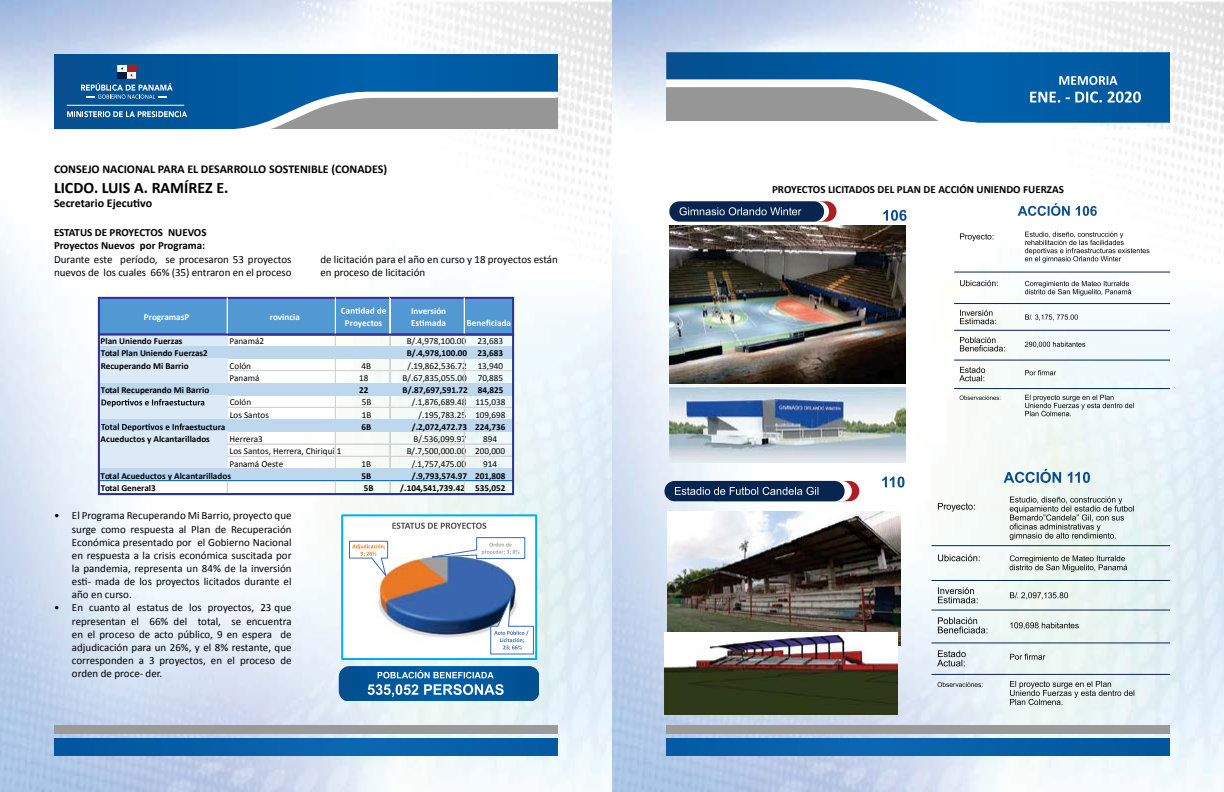
<style>
.page{position:relative;width:1224px;height:792px;background:#fff}
.page>*{position:absolute;margin:0;border:0;box-sizing:border-box;transform-origin:0 0}
.t1{font:700 15.9px "Calibri";color:#000}
.t2{font:700 12px "Calibri";color:#000}
.t3{font:11px/13.2px "Calibri";color:#000}
.t4{font:700 11px/13.2px "Calibri";color:#000}
.t5{font:700 9.2px "Calibri";color:#000002}
.t6{font:9.2px "Calibri";color:#000002}
.t7{font:700 9.2px "Calibri";color:#fff}
</style>
<div class="page">
<img style="left:0;top:0;width:1224px;height:792px">
<div style="left:54px;top:738px;width:504px;height:18px;background:#085fa8"></div>
<div style="left:666px;top:738px;width:504px;height:18px;background:#085fa8"></div>
<div style="left:54px;top:726px;width:504px;height:8px;background:#9a9a9a"></div>
<div style="left:666px;top:726px;width:504px;height:8px;background:#9a9a9a"></div>
<div style="left:98px;top:297px;width:416px;height:39px;background:#5299d3;border:2px solid #2e3092"></div>
<div style="left:99px;top:334px;width:129px;height:13px;background:#dceaf8"></div>
<div style="left:99px;top:346px;width:414px;height:13px;background:#bdd7ee"></div>
<div style="left:99px;top:358px;width:129px;height:25px;background:#dceaf8"></div>
<div style="left:99px;top:383px;width:414px;height:13px;background:#bdd7ee"></div>
<div style="left:99px;top:395px;width:129px;height:25px;background:#dceaf8"></div>
<div style="left:99px;top:420px;width:414px;height:12px;background:#bdd7ee"></div>
<div style="left:99px;top:432px;width:129px;height:37px;background:#dceaf8"></div>
<div style="left:99px;top:468px;width:414px;height:13px;background:#bdd7ee"></div>
<svg style="left:341px;top:307px;width:45px;height:7px"></svg>
<svg style="left:412px;top:320px;width:33px;height:6px"></svg>
<svg style="left:467px;top:320px;width:43px;height:6px"></svg>
<svg style="left:101px;top:399px;width:103px;height:8px"></svg>
<svg style="left:101px;top:424px;width:81px;height:7px"></svg>
<hr style="left:227px;top:298px;width:1px;height:37px;background:#fff">
<hr style="left:335px;top:298px;width:1px;height:37px;background:#fff">
<hr style="left:390px;top:298px;width:1px;height:37px;background:#fff">
<hr style="left:464px;top:298px;width:1px;height:37px;background:#fff">
<svg style="left:335px;top:359px;width:1px;height:24px"></svg>
<svg style="left:390px;top:359px;width:1px;height:24px"></svg>
<svg style="left:464px;top:359px;width:1px;height:24px"></svg>
<svg style="left:335px;top:396px;width:1px;height:24px"></svg>
<svg style="left:390px;top:396px;width:1px;height:24px"></svg>
<svg style="left:464px;top:396px;width:1px;height:24px"></svg>
<hr style="left:335px;top:432px;width:1px;height:36px;background:#d4d2d2">
<hr style="left:390px;top:432px;width:1px;height:36px;background:#d4d2d2">
<hr style="left:464px;top:432px;width:1px;height:36px;background:#d4d2d2">
<hr style="left:98px;top:481px;width:415px;height:1px;background:#1470b3">
<hr style="left:228px;top:370px;width:285px;height:1px;background:#d4d2d2">
<hr style="left:228px;top:371px;width:285px;height:1px;background:#d4d2d2">
<hr style="left:228px;top:407px;width:285px;height:1px;background:#d4d2d2">
<hr style="left:228px;top:444px;width:285px;height:1px;background:#d4d2d2">
<hr style="left:228px;top:456px;width:285px;height:1px;background:#d4d2d2">
<div style="left:98px;top:334px;width:416px;height:161px;border:2px solid #2e3092"></div>
<svg style="left:339px;top:666px;width:200px;height:35px;background:#2870aa"></svg>
<div style="left:342px;top:515px;width:194px;height:144px;background:#fff"></div>
<img style="left:376px;top:554px;width:143px;height:84px">
<svg style="left:490px;top:594px;width:44px;height:61px"></svg>
<svg style="left:349px;top:541px;width:39px;height:37px"></svg>
<svg style="left:420px;top:537px;width:106px;height:22px"></svg>
<svg style="left:392px;top:523px;width:94px;height:6px"></svg>
<div style="left:341px;top:514px;width:196px;height:146px;border:2px solid #00aeef"></div>
<div style="left:705px;top:481px;width:154px;height:20px;background:#ad1e22;border-radius:10px"></div>
<div style="left:697px;top:481px;width:155px;height:20px;background:#fff;border-radius:10px"></div>
<svg style="left:937px;top:497px;width:197px;height:208px"></svg>
<hr style="left:932px;top:545px;width:238px;height:1px;background:#08254f">
<hr style="left:932px;top:580px;width:238px;height:1px;background:#08254f">
<hr style="left:932px;top:610px;width:238px;height:1px;background:#08254f">
<hr style="left:932px;top:643px;width:238px;height:1px;background:#08254f">
<hr style="left:932px;top:674px;width:238px;height:1px;background:#08254f">
<div style="left:664px;top:481px;width:181px;height:20px;background:#08254f;border-radius:10px"></div>
<svg style="left:675px;top:487px;width:143px;height:8px"></svg>
<img style="left:667px;top:512px;width:234px;height:133px">
<img style="left:664px;top:633px;width:233px;height:81px">
<svg style="left:1004px;top:469px;width:86px;height:14px"></svg>
<svg style="left:882px;top:477px;width:23px;height:11px"></svg>
<div style="left:682px;top:201px;width:154px;height:21px;background:#ad1e22;border-radius:10px"></div>
<svg style="left:674px;top:201px;width:155px;height:21px"></svg>
<div style="left:669px;top:201px;width:155px;height:21px;background:#08254f;border-radius:10px"></div>
<svg style="left:680px;top:207px;width:121px;height:8px"></svg>
<svg style="left:959px;top:232px;width:191px;height:184px"></svg>
<hr style="left:954px;top:272px;width:216px;height:1px;background:#08254f">
<hr style="left:954px;top:303px;width:216px;height:1px;background:#08254f">
<hr style="left:954px;top:330px;width:216px;height:1px;background:#08254f">
<hr style="left:954px;top:360px;width:216px;height:1px;background:#08254f">
<hr style="left:954px;top:388px;width:216px;height:1px;background:#08254f">
<img style="left:669px;top:226px;width:237px;height:157px">
<img style="left:669px;top:388px;width:237px;height:74px">
<svg style="left:1018px;top:203px;width:79px;height:13px"></svg>
<svg style="left:883px;top:210px;width:24px;height:11px"></svg>
<svg style="left:54px;top:54px;width:504px;height:82px;background:#457dab"></svg>
<hr style="left:67px;top:105px;width:117px;height:1px;background:#fff">
<svg style="left:666px;top:52px;width:504px;height:86px"></svg>
<p class="t2" style="left:54px;top:162px;width:335px">CONSEJO NACIONAL PARA EL DESARROLLO SOSTENIBLE (CONADES)</p>
<h1 class="t1" style="left:54px;top:177px;width:176px">LICDO. LUIS A. RAMÍREZ E.</h1>
<p class="t2" style="left:54px;top:195px;width:100px">Secretario Ejecutivo</p>
<p class="t4" style="left:54px;top:226px;width:154px">ESTATUS DE PROYECTOS NUEVOS<br>Proyectos Nuevos por Programa:</p>
<p class="t3" style="left:54px;top:252px;width:239px">Durante este período, se procesaron 53 proyectos nuevos de los cuales 66% (35) entraron en el proceso</p>
<p class="t3" style="left:320px;top:252px;width:239px">de licitación para el año en curso y 18 proyectos están en proceso de licitación</p>
<p class="t7" style="left:144px;top:311px;width:47px">ProgramasP</p>
<p class="t7" style="left:270px;top:311px;width:32px">rovincia</p>
<p class="t7" style="left:345px;top:317px;width:39px">Proyectos</p>
<p class="t7" style="left:411px;top:305px;width:37px">Inversión</p>
<p class="t5" style="left:101px;top:335px;width:83px">Plan Uniendo Fuerzas</p>
<p class="t6" style="left:230px;top:335px;width:36px">Panamá2</p>
<p class="t6" style="left:407px;top:335px;width:98px">B/.4,978,100.00 23,683</p>
<p class="t5" style="left:101px;top:348px;width:109px">Total Plan Uniendo Fuerzas2</p>
<p class="t5" style="left:407px;top:348px;width:98px">B/.4,978,100.00 23,683</p>
<p class="t5" style="left:101px;top:360px;width:90px">Recuperando Mi Barrio</p>
<p class="t6" style="left:230px;top:360px;width:23px">Colón</p>
<p class="t6" style="left:362px;top:360px;width:11px">4B</p>
<p class="t6" style="left:408px;top:360px;width:97px">/.19,862,536.72 13,940</p>
<p class="t6" style="left:230px;top:372px;width:31px">Panamá</p>
<p class="t6" style="left:359px;top:372px;width:11px">18</p>
<p class="t6" style="left:403px;top:372px;width:102px">B/.67,835,055.00 70,885</p>
<p class="t5" style="left:101px;top:384px;width:110px">Total Recuperando Mi Barrio</p>
<p class="t5" style="left:359px;top:384px;width:11px">22</p>
<p class="t5" style="left:403px;top:384px;width:102px">B/.87,697,591.72 84,825</p>
<p class="t6" style="left:230px;top:397px;width:23px">Colón</p>
<p class="t6" style="left:362px;top:397px;width:11px">5B</p>
<p class="t6" style="left:412px;top:397px;width:95px">/.1,876,689.48 115,038</p>
<p class="t6" style="left:230px;top:409px;width:41px">Los Santos</p>
<p class="t6" style="left:362px;top:409px;width:11px">1B</p>
<p class="t6" style="left:419px;top:409px;width:88px">/.195,783.25 109,698</p>
<p class="t5" style="left:182px;top:421px;width:45px">raestuctura</p>
<p class="t5" style="left:361px;top:421px;width:11px">6B</p>
<p class="t5" style="left:412px;top:421px;width:95px">/.2,072,472.73 224,736</p>
<p class="t5" style="left:101px;top:433px;width:111px">Acueductos y Alcantarillados</p>
<p class="t6" style="left:230px;top:433px;width:35px">Herrera3</p>
<p class="t6" style="left:413px;top:433px;width:54px">B/.536,099.97</p>
<p class="t6" style="left:483px;top:433px;width:15px">894</p>
<p class="t6" style="left:230px;top:446px;width:114px">Los Santos, Herrera, Chiriquí.1</p>
<p class="t6" style="left:407px;top:446px;width:100px">B/.7,500,000.00 200,000</p>
<p class="t6" style="left:230px;top:458px;width:55px">Panamá Oeste</p>
<p class="t6" style="left:362px;top:458px;width:11px">1B</p>
<p class="t6" style="left:412px;top:458px;width:56px">/.1,757,475.00</p>
<p class="t6" style="left:483px;top:458px;width:15px">914</p>
<p class="t5" style="left:101px;top:470px;width:132px">Total Acueductos y Alcantarillados</p>
<p class="t5" style="left:362px;top:470px;width:11px">5B</p>
<p class="t5" style="left:412px;top:470px;width:95px">/.9,793,574.97 201,808</p>
<p class="t5" style="left:101px;top:482px;width:57px">Total General3</p>
<p class="t5" style="left:364px;top:482px;width:11px">5B</p>
<p class="t5" style="left:400px;top:482px;width:107px">/.104,541,739.42 535,052</p>
<p class="t3" style="left:72px;top:509px;width:221px;text-align:justify;text-indent:-18px">• El Programa Recuperando Mi Barrio, proyecto que surge como respuesta al Plan de Recuperación Económica presentado por el Gobierno Nacional en respuesta a la crisis económica suscitada por la pandemia, representa un 84% de la inversión esti- mada de los proyectos licitados durante el año en curso.</p>
<p class="t3" style="left:72px;top:601px;width:221px;text-align:justify;text-indent:-18px">• En cuanto al estatus de los proyectos, 23 que representan el 66% del total, se encuentra en el proceso de acto público, 9 en espera de adjudicación para un 26%, y el 8% restante, que corresponden a 3 proyectos, en el proceso de orden de proce- der.</p>
<p class="t4" style="left:772px;top:182px;width:293px">PROYECTOS LICITADOS DEL PLAN DE ACCIÓN UNIENDO FUERZAS</p>
</div>
